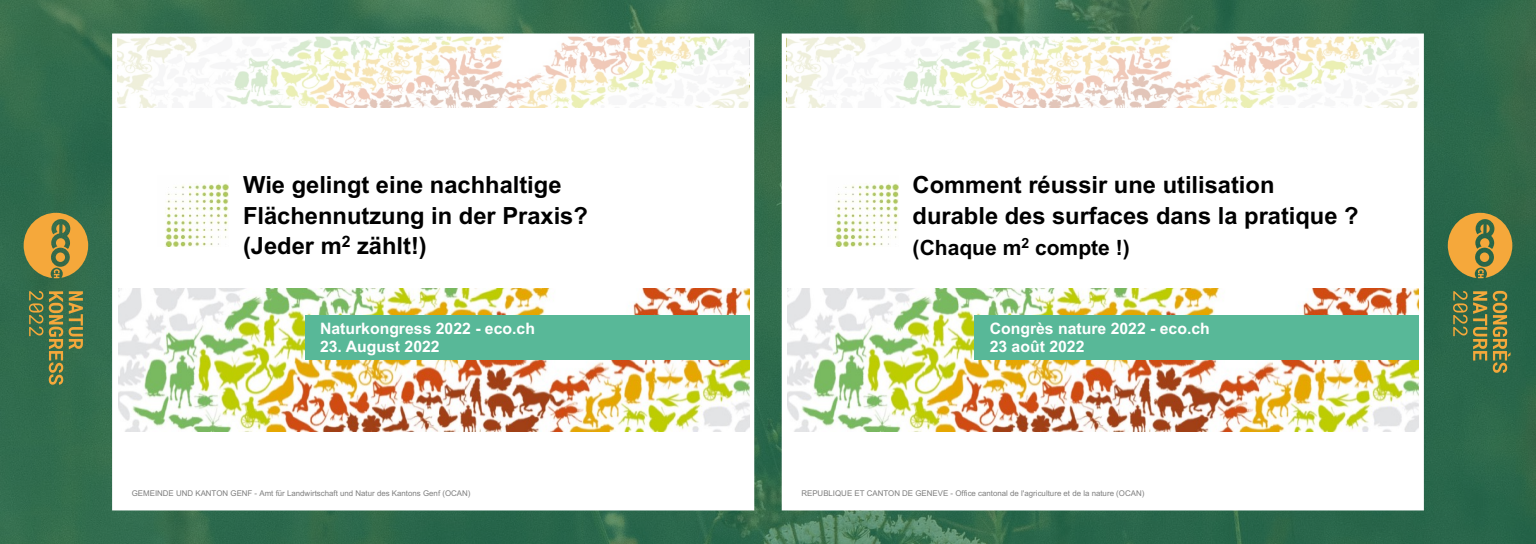
<style>
.page{position:relative;width:1536px;height:544px;background:#fff}
.page>*{position:absolute;margin:0;border:0;box-sizing:border-box;transform-origin:0 0}
.t1{font:700 23.68px/30.8px "Arial";color:#000}
.t2{font:700 21.04px "Arial";color:#000}
.t3{font:700 15.8px/18.5px "Arial";color:#fff}
.t4{font:7.88px "Arial";color:#7f7f7f}
</style>
<div class="page">
<img style="left:0;top:0;width:1536px;height:544px">
<div style="left:117px;top:35px;width:632px;height:474px;background:#fff"></div>
<img style="left:118px;top:288px;width:631px;height:143px">
<img style="left:165px;top:183px;width:64px;height:63px">
<div style="left:305px;top:315px;width:444px;height:45px;background:#58b898"></div>
<div style="left:117px;top:35px;width:632px;height:73px;background:#fff;opacity:.7"></div>
<svg style="left:29px;top:291px;width:14px;height:45px"></svg>
<svg style="left:49px;top:291px;width:14px;height:94px"></svg>
<svg style="left:69px;top:291px;width:14px;height:58px"></svg>
<svg style="left:23px;top:212px;width:66px;height:66px;background:#a99041"></svg>
<div style="left:787px;top:35px;width:632px;height:474px;background:#fff"></div>
<img style="left:788px;top:288px;width:631px;height:143px">
<img style="left:835px;top:183px;width:63px;height:63px">
<div style="left:975px;top:315px;width:444px;height:45px;background:#58b898"></div>
<div style="left:787px;top:35px;width:632px;height:73px;background:#fff;opacity:.7"></div>
<svg style="left:1453px;top:291px;width:34px;height:70px;background:#647945"></svg>
<svg style="left:1493px;top:291px;width:18px;height:82px"></svg>
<svg style="left:1448px;top:212px;width:65px;height:66px;background:#a88e40"></svg>
<h1 class="t1" style="left:243px;top:169px;width:346px">Wie gelingt eine nachhaltige<br>Flächennutzung in der Praxis? (Jeder m<sup>2</sup> zählt!)</h1>
<h1 class="t1" style="left:913px;top:170px;width:448px">Comment réussir une utilisation durable des surfaces dans la pratique ?</h1>
<h2 class="t2" style="left:913px;top:232px;width:219px">(Chaque m<sup>2</sup> compte !)</h2>
<h3 class="t3" style="left:320px;top:319px;width:216px">Naturkongress 2022 - eco.ch</h3>
<h3 class="t3" style="left:320px;top:338px;width:121px">23. August 2022</h3>
<h3 class="t3" style="left:990px;top:319px;width:222px">Congrès nature 2022 - eco.ch<br>23 août 2022</h3>
<p class="t4" style="left:132px;top:488px;width:340px">GEMEINDE UND KANTON GENF - Amt für Landwirtschaft und Natur des Kantons Genf (OCAN)</p>
<p class="t4" style="left:801px;top:488px;width:344px">REPUBLIQUE ET CANTON DE GENEVE - Office cantonal de l'agriculture et de la nature (OCAN)</p>
</div>
